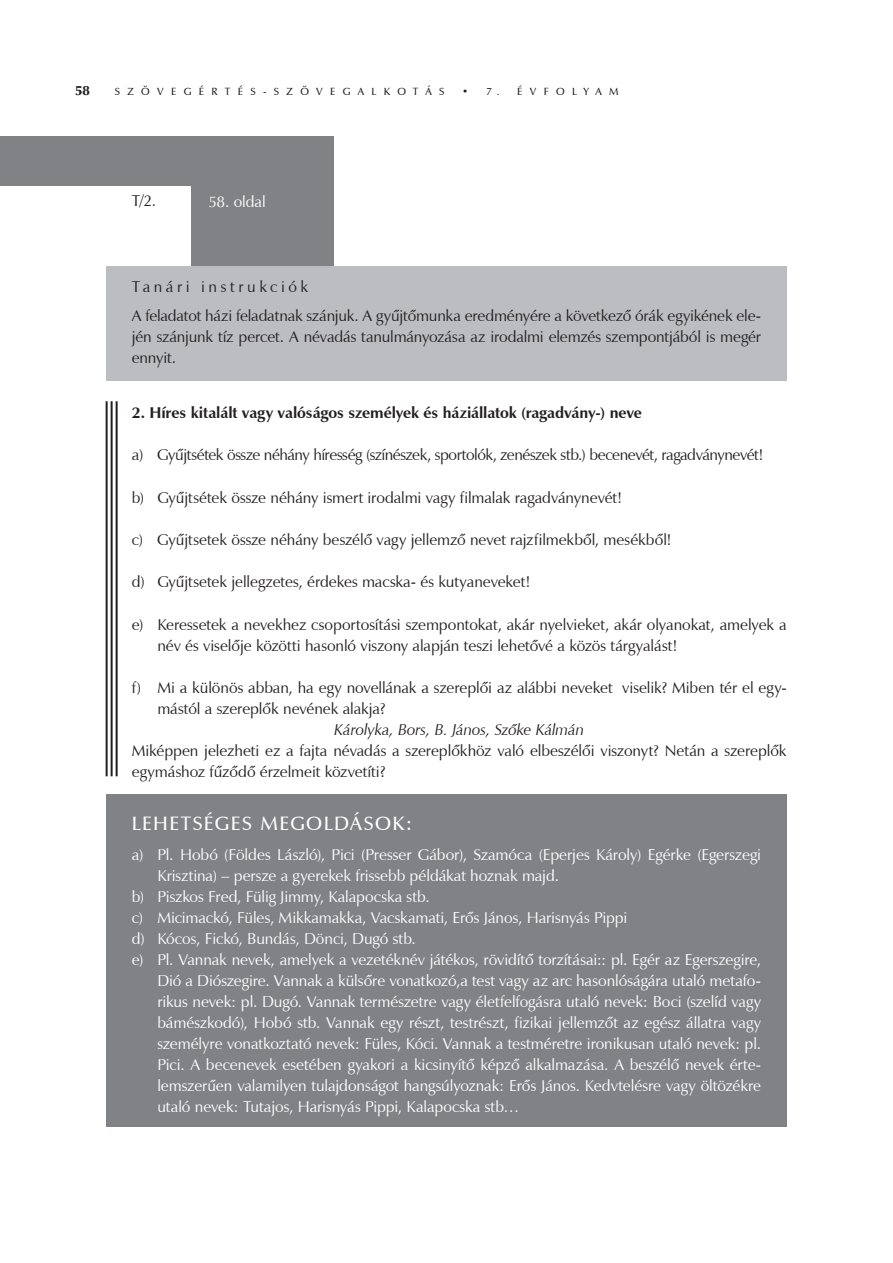
<style>
.page{position:relative;width:893px;height:1263px;background:#fff}
.page>*{position:absolute;margin:0;border:0;box-sizing:border-box;transform-origin:0 0}
.t1{font:19.5px "Zapf Humanist 601 Dm PFL";letter-spacing:.075em;color:#fff}
.t2{font:15.75px "Zapf Humanist 601 PFL";letter-spacing:-.005em;color:#fff}
.t3{font:15.75px/21px "Zapf Humanist 601 PFL";letter-spacing:-.005em;color:#231f20}
.t4{font:15.75px "Zapf Humanist 601 PFL";letter-spacing:-.03em;color:#231f20}
.t5{font:700 15.75px "Zapf Humanist 601 PFL";letter-spacing:-.005em;color:#231f20}
.t6{font:italic 15.75px "Zapf Humanist 601 PFL";letter-spacing:-.005em;color:#231f20}
.t7{font:13.5px "Zapf Humanist 601 Ult PFL";color:#231f20}
.t8{font:10.5px "Zapf Humanist 601 Dm PFL";letter-spacing:.7em;color:#231f20}
</style>
<div class="page">
<div style="left:0;top:136px;width:333px;height:130px;background:#808285"></div>
<div style="left:0;top:186px;width:190px;height:80px;background:#fff"></div>
<div style="left:106px;top:794px;width:681px;height:333px;background:#808285"></div>
<div style="left:106px;top:266px;width:681px;height:115px;background:#bcbdc0"></div>
<hr style="left:116px;top:401px;width:2px;height:375px;background:#231f20">
<hr style="left:111px;top:401px;width:2px;height:375px;background:#231f20">
<hr style="left:106px;top:401px;width:2px;height:375px;background:#231f20">
<p class="t7" style="left:75px;top:82px;width:16px">58</p>
<p class="t8" style="left:115px;top:85px;width:281px">SZÖVE GÉRTÉS-SZÖVE GA LKO</p>
<p class="t8" style="left:413px;top:85px;width:33px">TÁS</p>
<p class="t8" style="left:462px;top:85px;width:39px">• 7.</p>
<p class="t8" style="left:517px;top:85px;width:38px">ÉVFO</p>
<p class="t8" style="left:572px;top:85px;width:48px">LYA M</p>
<p class="t3" style="left:132px;top:190px;width:26px">T/2.</p>
<p class="t2" style="left:208px;top:192px;width:59px">58. oldal</p>
<p class="t3" style="left:132px;top:271px;width:631px;line-height:29.5px">Tanári instrukciók<br>A feladatot házi feladatnak szánjuk. A gyűjtőmunka eredményére a következő órák egyikének ele-</p>
<p class="t3" style="left:132px;top:326px;width:631px">jén szánjunk tíz percet. A névadás tanulmányozása az irodalmi elemzés szempontjából is megér ennyit.</p>
<p class="t5" style="left:132px;top:403px;width:512px">2. Híres kitalált vagy valóságos személyek és háziállatok (ragadvány-) neve</p>
<p class="t4" style="left:132px;top:445px;width:633px">a) Gyűjtsétek össze néhány híresség (színészek, sportolók, zenészek stb.) becenevét, ragadványnevét!</p>
<p class="t3" style="left:132px;top:487px;width:492px">b) Gyűjtsétek össze néhány ismert irodalmi vagy filmalak ragadványnevét!</p>
<p class="t3" style="left:132px;top:529px;width:541px">c) Gyűjtsetek össze néhány beszélő vagy jellemző nevet rajzfilmekből, mesékből!</p>
<p class="t3" style="left:132px;top:571px;width:400px">d) Gyűjtsetek jellegzetes, érdekes macska- és kutyaneveket!</p>
<p class="t3" style="left:157px;top:614px;width:631px;text-indent:-26px">e) Keressetek a nevekhez csoportosítási szempontokat, akár nyelvieket, akár olyanokat, amelyek a név és viselője közötti hasonló viszony alapján teszi lehetővé a közös tárgyalást!</p>
<p class="t3" style="left:157px;top:677px;width:631px;text-indent:-26px">f) Mi a különös abban, ha egy novellának a szereplői az alábbi neveket viselik? Miben tér el egy&shy;mástól a szereplők nevének alakja?</p>
<p class="t6" style="left:334px;top:720px;width:251px">Károlyka, Bors, B. János, Szőke Kálmán</p>
<p class="t3" style="left:132px;top:740px;width:656px">Miképpen jelezheti ez a fajta névadás a szereplőkhöz való elbeszélői viszonyt? Netán a szereplők egymáshoz fűződő érzelmeit közvetíti?</p>
<p class="t1" style="left:132px;top:811px;width:13px">LEHE</p>
<p class="t1" style="left:181px;top:811px;width:233px">TSÉGES MEGO LDÁSOK:</p>
<p class="t2" style="left:132px;top:845px;width:631px">a) Pl. Hobó (Földes László), Pici (Presser Gábor), Szamóca (Eperjes Károly) Egérke (Egerszegi</p>
<p class="t2" style="left:157px;top:866px;width:403px">Krisztina) – persze a gyerekek frissebb példákat hoznak majd.</p>
<p class="t2" style="left:132px;top:887px;width:299px">b) Piszkos Fred, Fülig Jimmy, Kalapocska stb.</p>
<p class="t2" style="left:132px;top:908px;width:497px">c) Micimackó, Füles, Mikkamakka, Vacskamati, Erős János, Harisnyás Pippi</p>
<p class="t2" style="left:132px;top:929px;width:286px">d) Kócos, Fickó, Bundás, Dönci, Dugó stb.</p>
<p class="t2" style="left:132px;top:950px;width:631px">e) Pl. Vannak nevek, amelyek a vezetéknév játékos, rövidítő torzításai:: pl. Egér az Egerszegire,</p>
<p class="t2" style="left:157px;top:971px;width:605px">Dió a Diószegire. Vannak a külsőre vonatkozó,a test vagy az arc hasonlóságára utaló metafo-</p>
<p class="t2" style="left:157px;top:992px;width:605px">rikus nevek: pl. Dugó. Vannak természetre vagy életfelfogásra utaló nevek: Boci (szelíd vagy</p>
<p class="t2" style="left:157px;top:1013px;width:605px">bámészkodó), Hobó stb. Vannak egy részt, testrészt, fizikai jellemzőt az egész állatra vagy</p>
<p class="t2" style="left:157px;top:1034px;width:605px">személyre vonatkoztató nevek: Füles, Kóci. Vannak a testméretre ironikusan utaló nevek: pl.</p>
<p class="t2" style="left:157px;top:1055px;width:605px">Pici. A becenevek esetében gyakori a kicsinyítő képző alkalmazása. A beszélő nevek érte-</p>
<p class="t2" style="left:157px;top:1076px;width:605px">lemszerűen valamilyen tulajdonságot hangsúlyoznak: Erős János. Kedvtelésre vagy öltözékre</p>
<p class="t2" style="left:157px;top:1097px;width:363px">utaló nevek: Tutajos, Harisnyás Pippi, Kalapocska stb…</p>
</div>
